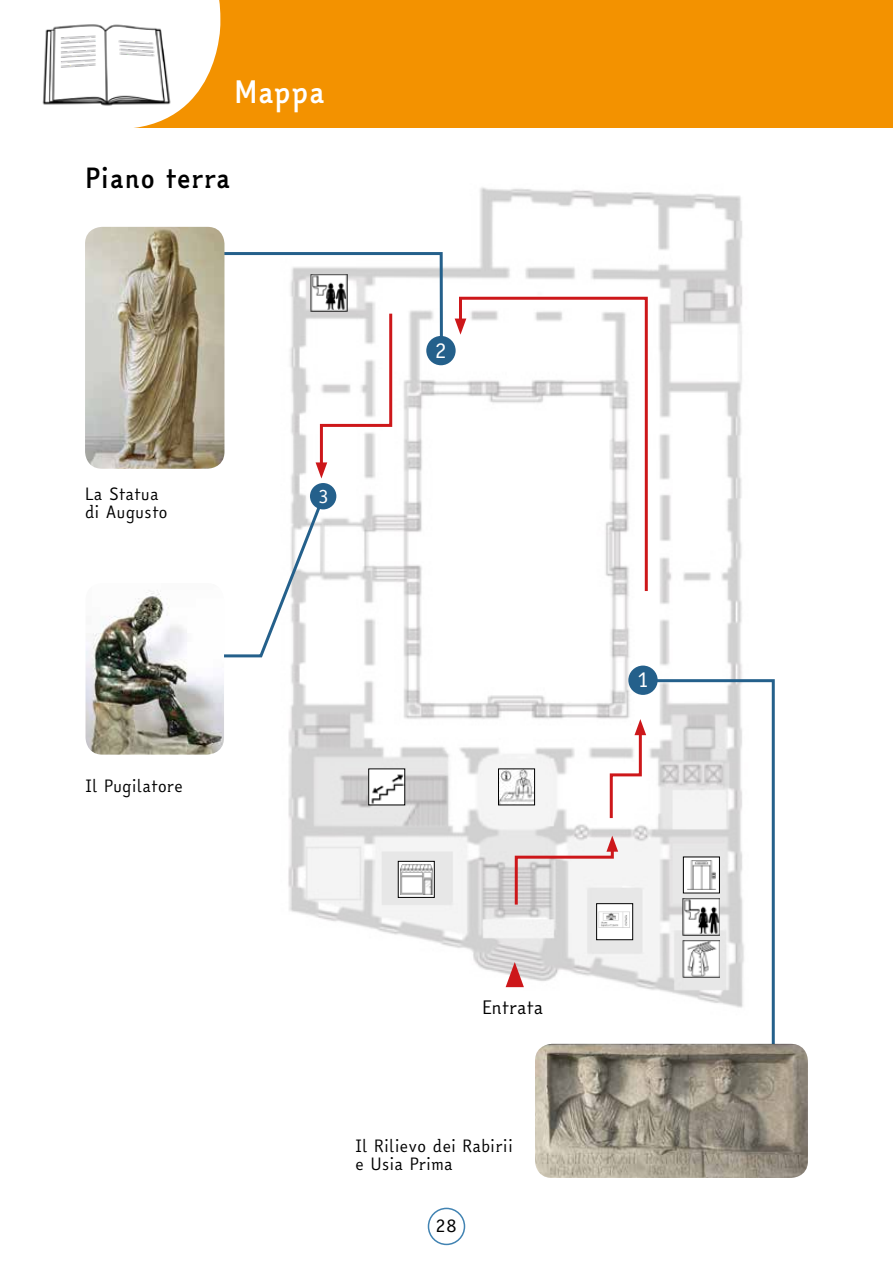
<style>
.page{position:relative;width:893px;height:1263px;background:#fff}
.page>*{position:absolute;margin:0;border:0;box-sizing:border-box;transform-origin:0 0}
.t1{font:700 30px "Easy Reading";letter-spacing:.01em;color:#fff}
.t2{font:700 27px "Easy Reading";color:#000}
.t3{font:21px "Easy Reading";color:#fff}
.t4{font:18.9px "Easy Reading";color:#fff}
.t5{font:18px "Easy Reading";color:#000}
.t6{font:16.5px/18px "Easy Reading";color:#000}
</style>
<div class="page">
<div style="left:428px;top:1208px;width:37px;height:37px;border:2px solid #4183b2;border-radius:50%"></div>
<div style="left:0;top:0;width:893px;height:128px;background:#f39200"></div>
<svg style="left:0;top:0;width:220px;height:128px;background:#fdf0dd"></svg>
<img style="left:288px;top:187px;width:455px;height:801px">
<img style="left:37px;top:21px;width:140px;height:88px">
<div style="left:597px;top:904px;width:36px;height:36px;background:#fff"></div>
<img style="left:598px;top:911px;width:32px;height:17px">
<div style="left:596px;top:903px;width:37px;height:37px;border:1px solid #000"></div>
<svg style="left:432px;top:863px;width:1px;height:33px"></svg>
<img style="left:400px;top:863px;width:32px;height:33px">
<div style="left:398px;top:861px;width:37px;height:37px;border:1px solid #000"></div>
<img style="left:370px;top:770px;width:33px;height:33px">
<div style="left:426px;top:336px;width:30px;height:29px;background:#24608b;border-radius:50%"></div>
<div style="left:628px;top:665px;width:30px;height:30px;background:#24608b;border-radius:50%"></div>
<svg style="left:457px;top:295px;width:192px;height:299px"></svg>
<svg style="left:455px;top:319px;width:11px;height:16px"></svg>
<svg style="left:506px;top:962px;width:18px;height:25px"></svg>
<svg style="left:608px;top:719px;width:29px;height:102px"></svg>
<svg style="left:513px;top:836px;width:105px;height:71px"></svg>
<svg style="left:224px;top:251px;width:220px;height:227px"></svg>
<svg style="left:637px;top:678px;width:139px;height:366px"></svg>
<img style="left:85px;top:227px;width:139px;height:242px">
<img style="left:535px;top:1044px;width:273px;height:134px">
<svg style="left:224px;top:493px;width:103px;height:166px"></svg>
<img style="left:85px;top:590px;width:139px;height:165px">
<div style="left:310px;top:483px;width:26px;height:26px;background:#24608b;border-radius:50%"></div>
<img style="left:683px;top:898px;width:36px;height:37px">
<img style="left:500px;top:770px;width:33px;height:33px">
<div style="left:498px;top:768px;width:37px;height:37px;border:1px solid #000"></div>
<h1 class="t1" style="left:234px;top:71px;width:93px">Mappa</h1>
<h2 class="t2" style="left:85px;top:159px;width:147px">Piano terra</h2>
<p class="t6" style="left:85px;top:485px;width:84px">La Statua di Augusto</p>
<p class="t4" style="left:318px;top:483px;width:13px">3</p>
<p class="t3" style="left:435px;top:335px;width:14px">2</p>
<p class="t6" style="left:85px;top:777px;width:99px">Il Pugilatore</p>
<p class="t5" style="left:482px;top:995px;width:63px">Entrata</p>
<p class="t6" style="left:355px;top:1138px;width:160px">Il Rilievo dei Rabirii e Usia Prima</p>
<p class="t5" style="left:436px;top:1212px;width:23px">28</p>
<p class="t3" style="left:637px;top:665px;width:14px">1</p>
</div>
